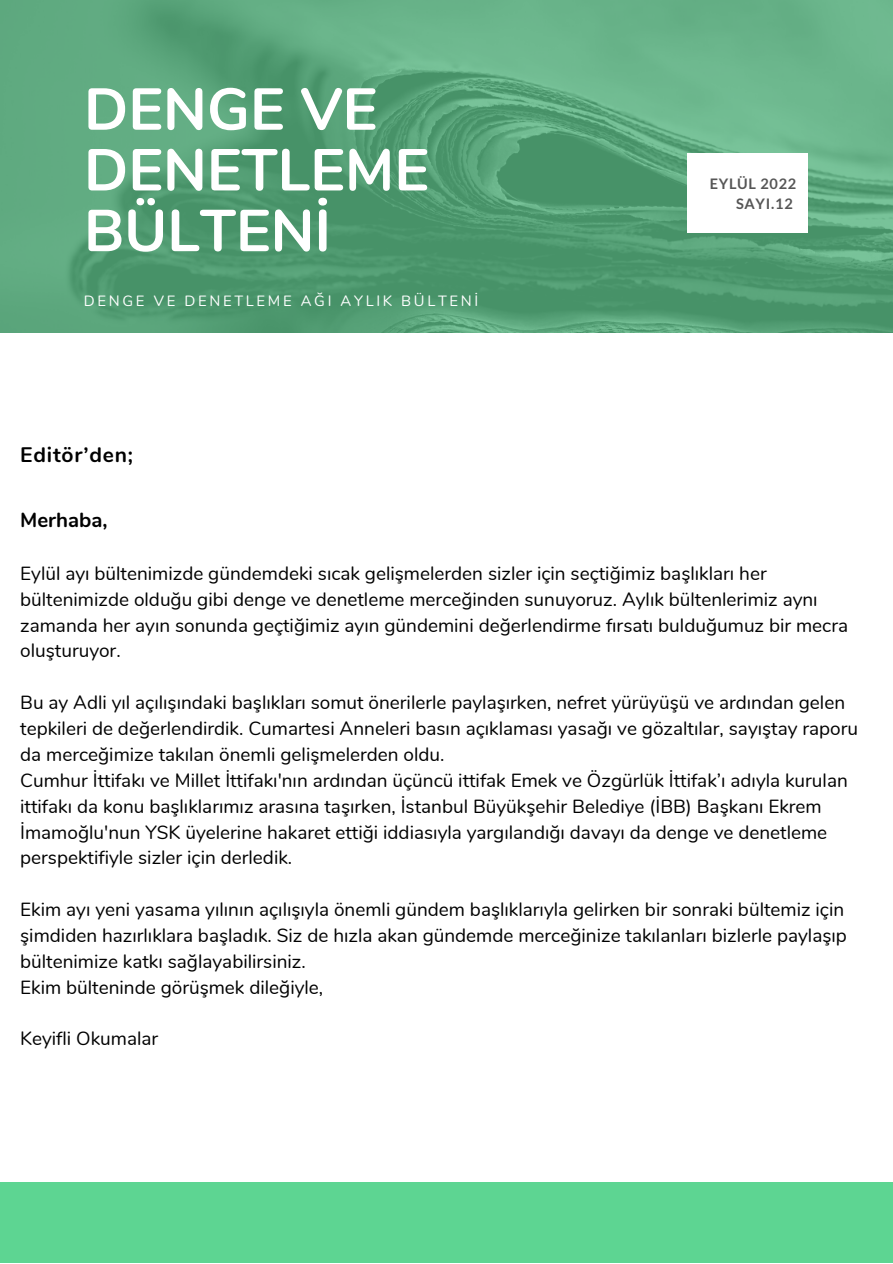
<style>
.page{position:relative;width:893px;height:1264px;background:#fff}
.page>*{position:absolute;margin:0;border:0;box-sizing:border-box;transform-origin:0 0}
.t1{font:700 58.8px/60.8px "Nunito";color:#fff}
.t2{font:700 21px "Nunito";letter-spacing:.04em;color:#000}
.t3{font:700 20.4px "Nunito";color:#000}
.t4{font:18.9px/25.8px "Nunito";color:#000}
.t5{font:14.85px "Nunito";letter-spacing:.18em;color:#fff}
.t6{font:700 14.55px/20.2px "Lato";letter-spacing:.05em;color:#565656;text-align:right}
</style>
<div class="page">
<div style="left:0;top:0;width:892px;height:1262px;background:#5dd592"></div>
<img style="left:0;top:0;width:892px;height:333px">
<div style="left:0;top:333px;width:892px;height:848px;background:#fff"></div>
<div style="left:687px;top:154px;width:120px;height:78px;background:#fff"></div>
<h1 class="t1" style="left:84px;top:80px;width:346px">DENGE VE<br>DENETLEME<br>BÜLTENİ</h1>
<p class="t5" style="left:84px;top:291px;width:396px">DENGE VE DENETLEME AĞI AYLIK BÜLTENİ</p>
<p class="t2" style="left:20px;top:441px;width:114px">Editör’den;</p>
<p class="t6" style="left:709px;top:173px;width:88px">EYLÜL 2022<br>SAYI.12</p>
<p class="t3" style="left:20px;top:506px;width:89px">Merhaba,</p>
<p class="t4" style="left:20px;top:560px;width:829px">Eylül ayı bültenimizde gündemdeki sıcak gelişmelerden sizler için seçtiğimiz başlıkları her bültenimizde olduğu gibi denge ve denetleme merceğinden sunuyoruz. Aylık bültenlerimiz aynı zamanda her ayın sonunda geçtiğimiz ayın gündemini değerlendirme fırsatı bulduğumuz bir mecra oluşturuyor.</p>
<p class="t4" style="left:20px;top:690px;width:839px">Bu ay Adli yıl açılışındaki başlıkları somut önerilerle paylaşırken, nefret yürüyüşü ve ardından gelen tepkileri de değerlendirdik. Cumartesi Anneleri basın açıklaması yasağı ve gözaltılar, sayıştay raporu da merceğimize takılan önemli gelişmelerden oldu.<br>Cumhur İttifakı ve Millet İttifakı'nın ardından üçüncü ittifak Emek ve Özgürlük İttifak’ı adıyla kurulan ittifakı da konu başlıklarımız arasına taşırken, İstanbul Büyükşehir Belediye (İBB) Başkanı Ekrem İmamoğlu'nun YSK üyelerine hakaret ettiği iddiasıyla yargılandığı davayı da denge ve denetleme perspektifiyle sizler için derledik.</p>
<p class="t4" style="left:20px;top:897px;width:828px">Ekim ayı yeni yasama yılının açılışıyla önemli gündem başlıklarıyla gelirken bir sonraki bültemiz için şimdiden hazırlıklara başladık. Siz de hızla akan gündemde merceğinize takılanları bizlerle paylaşıp bültenimize katkı sağlayabilirsiniz.<br>Ekim bülteninde görüşmek dileğiyle,</p>
<p class="t4" style="left:20px;top:1026px;width:139px">Keyifli Okumalar</p>
</div>
